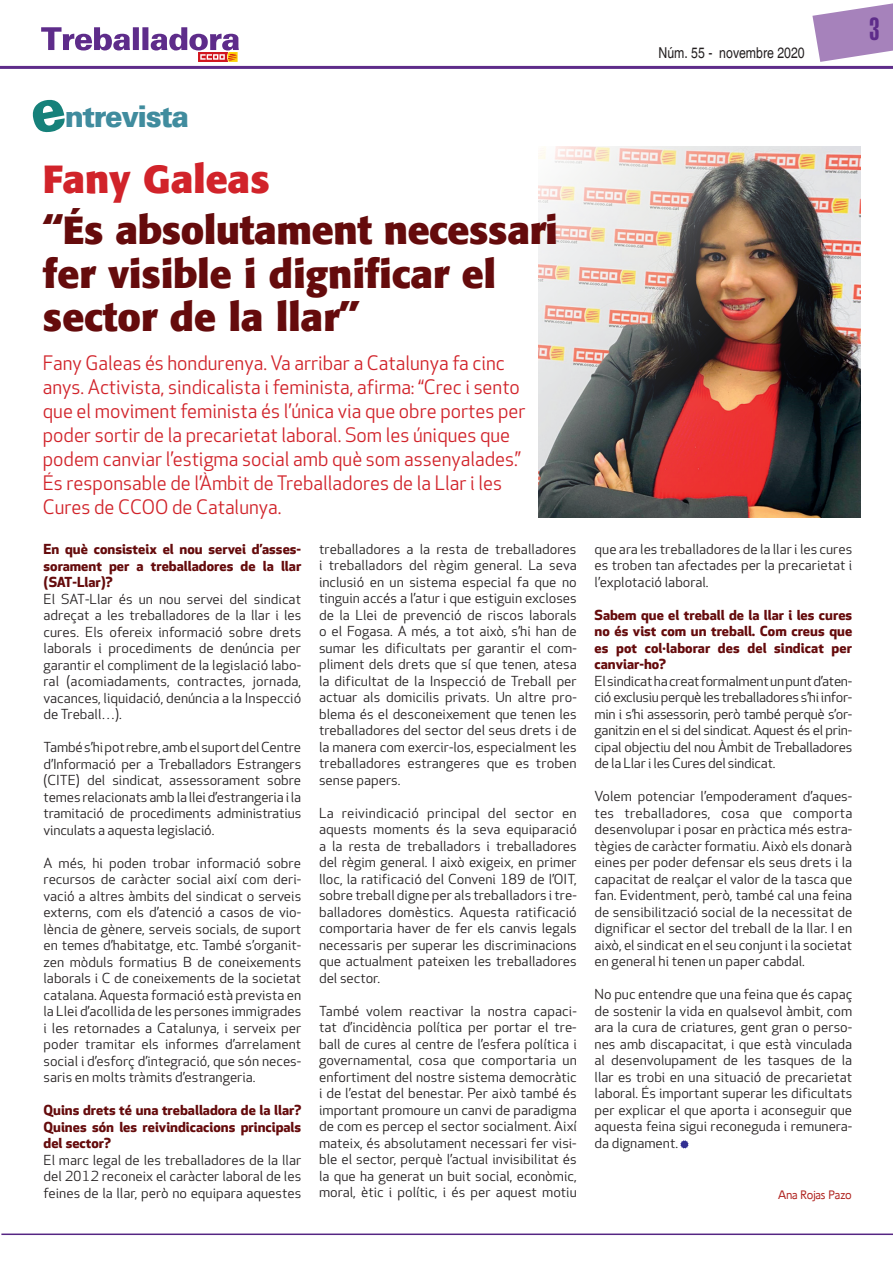
<style>
.page{position:relative;width:893px;height:1263px;background:#fff}
.page>*{position:absolute;margin:0;border:0;box-sizing:border-box;transform-origin:0 0}
.t1{font:700 39px/43.5px "Formata";color:#650b0c}
.t2{font:700 39px "Formata";color:#d1232a}
.t3{font:900 extra-condensed 31.5px "Helvetica";color:#5e2c8a}
.t4{font:900 30px "Univers 75";letter-spacing:-.05em;color:#408c9e;scale:.96 1}
.t5{font:19.5px/24px "Apex New";color:#d1232a}
.t6{font:condensed 15px "Helvetica";color:#231f20}
.t7{font:13.5px/16.5px "Apex New";color:#231f20;text-align:justify;scale:1.06 1}
.t8{font:700 13.5px/16.5px "Apex New";color:#650b0c;text-align:justify;scale:1.06 1}
.t9{font:12.15px "Ligurino";color:#b02420;scale:1.06 1}
</style>
<div class="page">
<svg style="left:812px;top:3px;width:81px;height:59px"></svg>
<hr style="left:0;top:66px;width:893px;height:3px;background:#5e2c8a">
<hr style="left:1px;top:1233px;width:892px;height:2px;background:#552583">
<svg style="left:41px;top:27px;width:198px;height:35px"></svg>
<img style="left:538px;top:146px;width:322px;height:371px">
<svg style="left:681px;top:1141px;width:7px;height:7px"></svg>
<p class="t6" style="left:658px;top:44px;width:148px">Núm. 55 - novembre 2020</p>
<h2 class="t3" style="left:869px;top:11px;width:12px">3</h2>
<h3 class="t4" style="left:65px;top:98px;width:131px">ntrevista</h3>
<h1 class="t2" style="left:43px;top:155px;width:229px">Fany Galeas</h1>
<h1 class="t1" style="left:43px;top:209px;width:516px">“És absolutament necessari fer visible i dignificar el sector de la llar”</h1>
<p class="t5" style="left:43px;top:351px;width:484px">Fany Galeas és hondurenya. Va arribar a Catalunya fa cinc anys. Activista, sindicalista i feminista, afirma: “Crec i sento que el moviment feminista és l’única via que obre portes per poder sortir de la precarietat laboral. Som les úniques que podem canviar l’estigma social amb què som assenyalades.” És responsable de l’Àmbit de Treballadores de la Llar i les Cures de CCOO de Catalunya.</p>
<p class="t8" style="left:44px;top:540px;width:245px">En què consisteix el nou servei d’asses&shy;sorament per a treballadores de la llar (SAT-Llar)?</p>
<p class="t7" style="left:44px;top:590px;width:245px">El SAT-Llar és un nou servei del sindicat adreçat a les treballadores de la llar i les cures. Els ofereix informació sobre drets laborals i procediments de denúncia per garantir el compliment de la legislació labo&shy;ral (acomiadaments, contractes, jornada, vacances, liquidació, denúncia a la Inspecció de Treball…).</p>
<p class="t7" style="left:44px;top:739px;width:245px">També s’hi pot rebre, amb el suport del Centre d’Informació per a Treballadors Estrangers (CITE) del sindicat, assessorament sobre temes relacionats amb la llei d’estrangeria i la tramitació de procediments administratius vinculats a aquesta legislació.</p>
<p class="t7" style="left:44px;top:854px;width:245px">A més, hi poden trobar informació sobre recursos de caràcter social així com deri&shy;vació a altres àmbits del sindicat o serveis externs, com els d’atenció a casos de vio&shy;lència de gènere, serveis socials, de suport en temes d’habitatge, etc. També s’organit&shy;zen mòduls formatius B de coneixements laborals i C de coneixements de la societat catalana. Aquesta formació està prevista en la Llei d’acollida de les persones immigrades i les retornades a Catalunya, i serveix per poder tramitar els informes d’arrelament social i d’esforç d’integració, que són neces&shy;saris en molts tràmits d’estrangeria.</p>
<p class="t8" style="left:44px;top:1101px;width:245px">Quins drets té una treballadora de la llar?<br>Quines són les reivindicacions principals del sector?</p>
<p class="t7" style="left:44px;top:1151px;width:245px">El marc legal de les treballadores de la llar del 2012 reconeix el caràcter laboral de les feines de la llar, però no equipara aquestes</p>
<p class="t7" style="left:319px;top:541px;width:245px">treballadores a la resta de treballadores i treballadors del règim general. La seva inclusió en un sistema especial fa que no tinguin accés a l’atur i que estiguin excloses de la Llei de prevenció de riscos laborals o el Fogasa. A més, a tot això, s’hi han de sumar les dificultats per garantir el com&shy;pliment dels drets que sí que tenen, atesa la dificultat de la Inspecció de Treball per actuar als domicilis privats. Un altre pro&shy;blema és el desconeixement que tenen les treballadores del sector del seus drets i de la manera com exercir-los, especialment les treballadores estrangeres que es troben sense papers.</p>
<p class="t7" style="left:319px;top:805px;width:245px">La reivindicació principal del sector en aquests moments és la seva equiparació a la resta de treballadors i treballadores del règim general. I això exigeix, en primer lloc, la ratificació del Conveni 189 de l’OIT, sobre treball digne per als treballadors i tre&shy;balladores domèstics. Aquesta ratificació comportaria haver de fer els canvis legals necessaris per superar les discriminacions que actualment pateixen les treballadores del sector.</p>
<p class="t7" style="left:319px;top:1003px;width:245px">També volem reactivar la nostra capaci&shy;tat d’incidència política per portar el tre&shy;ball de cures al centre de l’esfera política i governamental, cosa que comportaria un enfortiment del nostre sistema democràtic i de l’estat del benestar. Per això també és important promoure un canvi de paradigma de com es percep el sector socialment. Així mateix, és absolutament necessari fer visi&shy;ble el sector, perquè l’actual invisibilitat és la que ha generat un buit social, econòmic, moral, ètic i polític, i és per aquest motiu</p>
<p class="t7" style="left:595px;top:541px;width:245px">que ara les treballadores de la llar i les cures es troben tan afectades per la precarietat i l’explotació laboral.</p>
<p class="t8" style="left:595px;top:606px;width:245px">Sabem que el treball de la llar i les cures no és vist com un treball. Com creus que es pot col·laborar des del sindicat per canviar-ho?</p>
<p class="t7" style="left:595px;top:673px;width:245px">El sindicat ha creat formalment un punt d’aten&shy;ció exclusiu perquè les treballadores s’hi infor&shy;min i s’hi assessorin, però també perquè s’or&shy;ganitzin en el si del sindicat. Aquest és el prin&shy;cipal objectiu del nou Àmbit de Treballadores de la Llar i les Cures del sindicat.</p>
<p class="t7" style="left:595px;top:788px;width:245px">Volem potenciar l’empoderament d’aques&shy;tes treballadores, cosa que comporta desenvolupar i posar en pràctica més estra&shy;tègies de caràcter formatiu. Això els donarà eines per poder defensar els seus drets i la capacitat de realçar el valor de la tasca que fan. Evidentment, però, també cal una feina de sensibilització social de la necessitat de dignificar el sector del treball de la llar. I en això, el sindicat en el seu conjunt i la societat en general hi tenen un paper cabdal.</p>
<p class="t7" style="left:595px;top:986px;width:245px">No puc entendre que una feina que és capaç de sostenir la vida en qualsevol àmbit, com ara la cura de criatures, gent gran o perso&shy;nes amb discapacitat, i que està vinculada al desenvolupament de les tasques de la llar es trobi en una situació de precarietat laboral. És important superar les dificultats per explicar el que aporta i aconseguir que aquesta feina sigui reconeguda i remunera&shy;da dignament.</p>
<p class="t9" style="left:778px;top:1187px;width:71px">Ana Rojas Pazo</p>
</div>
